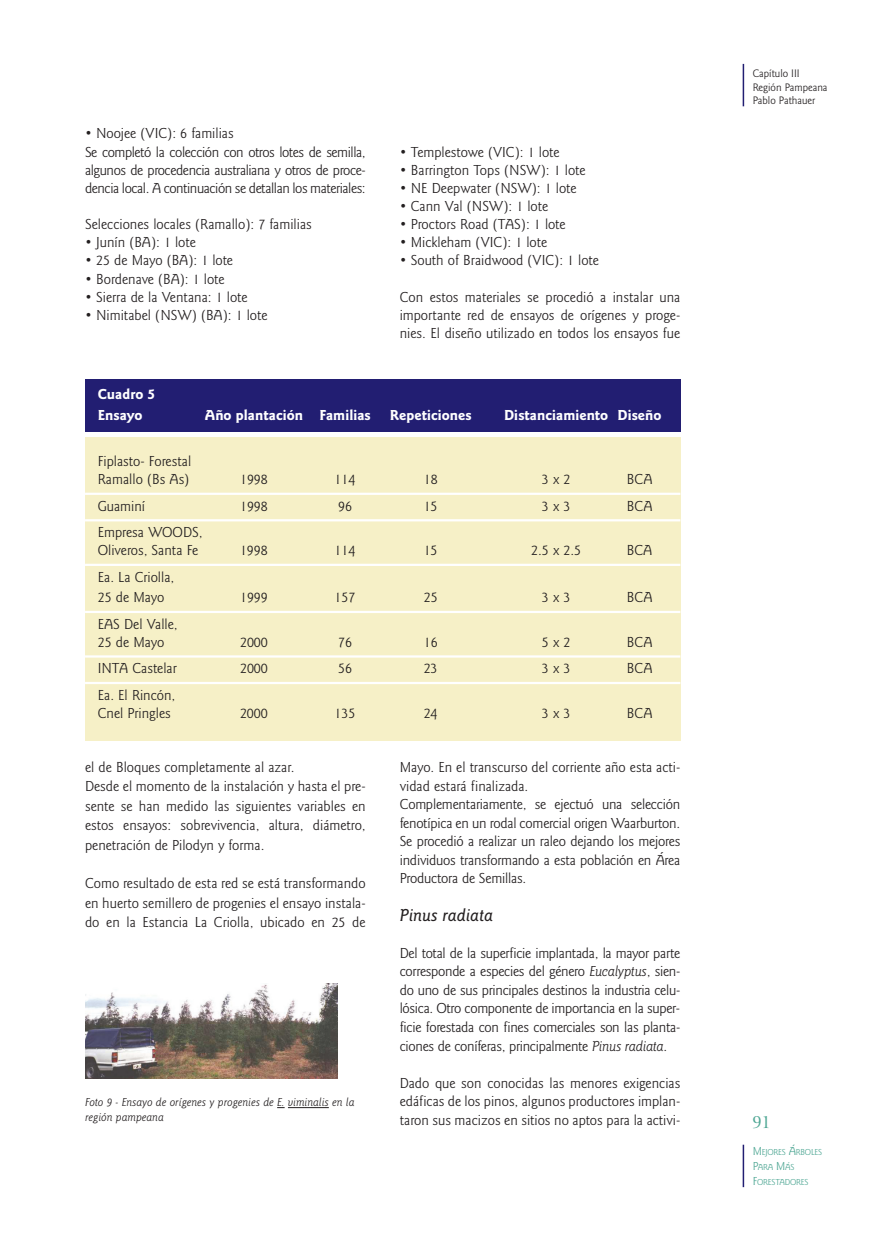
<style>
.page{position:relative;width:893px;height:1234px;background:#fff}
.page>*{position:absolute;margin:0;border:0;box-sizing:border-box;transform-origin:0 0}
.t1{font:italic 500 18px "Goudy Sans";color:#231f20}
.t2{font:18px "Cochin";color:#4fa794}
.t3{font:15px/18.6px "Goudy Sans";color:#231f20}
.t4{font:15px/18.1px "Goudy Sans";letter-spacing:-.03em;color:#231f20}
.t5{font:700 15px/21px "Goudy Sans";color:#fff}
.t6{font:italic 12px/15px "Goudy Sans";color:#231f20}
.t7{font:11.25px/13.5px "Goudy Sans";color:#231f20}
.t8{font:9px/15px "Goudy Sans";letter-spacing:-.02em;color:#4fa794}
.s1{font-style:italic}
.s2{font-size:12px}
</style>
<div class="page">
<hr style="left:743px;top:64px;width:1px;height:42px;background:#221e72">
<hr style="left:743px;top:1144px;width:1px;height:42px;background:#221e72">
<div style="left:85px;top:437px;width:595px;height:304px;background:#f6f0c7"></div>
<hr style="left:85px;top:492px;width:595px;height:3px;background:#fff">
<hr style="left:85px;top:519px;width:595px;height:2px;background:#fff">
<hr style="left:85px;top:563px;width:595px;height:3px;background:#fff">
<hr style="left:85px;top:610px;width:595px;height:3px;background:#fff">
<hr style="left:85px;top:655px;width:595px;height:2px;background:#fff">
<hr style="left:85px;top:681px;width:595px;height:3px;background:#fff">
<div style="left:85px;top:379px;width:595px;height:53px;background:#221e72"></div>
<img style="left:85px;top:983px;width:253px;height:95px">
<hr style="left:288px;top:1106px;width:41px;height:1px;background:#231f20">
<p class="t4" style="left:85px;top:125px;width:282px">• Noojee (VIC): 6 familias<br>Se completó la colección con otros lotes de semilla, algunos de procedencia australiana y otros de proce&shy;dencia local. A continuación se detallan los materiales:</p>
<p class="t3" style="left:85px;top:216px;width:228px">Selecciones locales (Ramallo): 7 familias</p>
<p class="t3" style="left:85px;top:234px;width:112px">• Junín (BA): 1 lote</p>
<p class="t3" style="left:85px;top:252px;width:150px">• 25 de Mayo (BA): 1 lote</p>
<p class="t3" style="left:85px;top:270px;width:141px">• Bordenave (BA): 1 lote</p>
<p class="t3" style="left:85px;top:288px;width:164px">• Sierra de la Ventana: 1 lote</p>
<p class="t3" style="left:85px;top:306px;width:184px">• Nimitabel (NSW) (BA): 1 lote</p>
<p class="t3" style="left:400px;top:143px;width:161px">• Templestowe (VIC): 1 lote</p>
<p class="t3" style="left:400px;top:161px;width:187px">• Barrington Tops (NSW): 1 lote</p>
<p class="t3" style="left:400px;top:179px;width:178px">• NE Deepwater (NSW): 1 lote</p>
<p class="t3" style="left:400px;top:198px;width:150px">• Cann Val (NSW): 1 lote</p>
<p class="t3" style="left:400px;top:216px;width:168px">• Proctors Road (TAS): 1 lote</p>
<p class="t3" style="left:400px;top:234px;width:149px">• Mickleham (VIC): 1 lote</p>
<p class="t3" style="left:400px;top:252px;width:201px">• South of Braidwood (VIC): 1 lote</p>
<p class="t3" style="left:400px;top:288px;width:282px;line-height:18.1px;text-align:justify">Con estos materiales se procedió a instalar una importante red de ensayos de orígenes y proge&shy;nies. El diseño utilizado en todos los ensayos fue</p>
<p class="t5" style="left:98px;top:384px;width:59px">Cuadro 5<br>Ensayo</p>
<p class="t3" style="left:98px;top:453px;width:95px;line-height:18px">Fiplasto- Forestal<br>Ramallo (Bs As)</p>
<p class="t5" style="left:205px;top:405px;width:167px">Año plantación Familias</p>
<p class="t5" style="left:390px;top:405px;width:83px">Repeticiones</p>
<p class="t5" style="left:504px;top:405px;width:159px">Distanciamiento Diseño</p>
<p class="t3" style="left:240px;top:471px;width:29px">1998</p>
<p class="t3" style="left:335px;top:471px;width:22px">114</p>
<p class="t3" style="left:424px;top:471px;width:15px">18</p>
<p class="t3" style="left:542px;top:471px;width:30px">3 x 2</p>
<p class="t3" style="left:627px;top:471px;width:27px">BCA</p>
<p class="t3" style="left:98px;top:497px;width:49px">Guaminí</p>
<p class="t3" style="left:240px;top:497px;width:29px">1998</p>
<p class="t3" style="left:338px;top:497px;width:15px">96</p>
<p class="t3" style="left:424px;top:497px;width:15px">15</p>
<p class="t3" style="left:542px;top:497px;width:30px">3 x 3</p>
<p class="t3" style="left:627px;top:497px;width:27px">BCA</p>
<p class="t3" style="left:98px;top:524px;width:106px;line-height:18px">Empresa WOODS,<br>Oliveros, Santa Fe</p>
<p class="t3" style="left:240px;top:542px;width:29px">1998</p>
<p class="t3" style="left:335px;top:542px;width:22px">114</p>
<p class="t3" style="left:424px;top:542px;width:15px">15</p>
<p class="t3" style="left:531px;top:542px;width:51px">2.5 x 2.5</p>
<p class="t3" style="left:627px;top:542px;width:27px">BCA</p>
<p class="t3" style="left:98px;top:567px;width:78px;line-height:20.5px">Ea. La Criolla,<br>25 de Mayo</p>
<p class="t3" style="left:98px;top:615px;width:81px;line-height:18px">EAS Del Valle,<br>25 de Mayo</p>
<p class="t3" style="left:240px;top:589px;width:29px">1999</p>
<p class="t3" style="left:335px;top:589px;width:22px">157</p>
<p class="t3" style="left:424px;top:589px;width:15px">25</p>
<p class="t3" style="left:542px;top:589px;width:30px">3 x 3</p>
<p class="t3" style="left:627px;top:589px;width:27px">BCA</p>
<p class="t3" style="left:240px;top:633px;width:29px">2000</p>
<p class="t3" style="left:338px;top:633px;width:15px">76</p>
<p class="t3" style="left:424px;top:633px;width:15px">16</p>
<p class="t3" style="left:542px;top:633px;width:30px">5 x 2</p>
<p class="t3" style="left:627px;top:633px;width:27px">BCA</p>
<p class="t3" style="left:98px;top:660px;width:81px">INTA Castelar</p>
<p class="t3" style="left:240px;top:660px;width:29px">2000</p>
<p class="t3" style="left:338px;top:660px;width:15px">56</p>
<p class="t3" style="left:424px;top:660px;width:15px">23</p>
<p class="t3" style="left:542px;top:660px;width:30px">3 x 3</p>
<p class="t3" style="left:627px;top:660px;width:27px">BCA</p>
<p class="t3" style="left:98px;top:686px;width:79px;line-height:18px">Ea. El Rincón,<br>Cnel Pringles</p>
<p class="t3" style="left:240px;top:704px;width:29px">2000</p>
<p class="t3" style="left:335px;top:704px;width:22px">135</p>
<p class="t3" style="left:424px;top:704px;width:15px">24</p>
<p class="t3" style="left:542px;top:704px;width:30px">3 x 3</p>
<p class="t3" style="left:627px;top:704px;width:27px">BCA</p>
<p class="t3" style="left:85px;top:758px;width:282px;line-height:19.4px">el de Bloques completamente al azar.<br>Desde el momento de la instalación y hasta el pre&shy;sente se han medido las siguientes variables en estos ensayos: sobrevivencia, altura, diámetro, penetración de Pilodyn y forma.</p>
<p class="t3" style="left:85px;top:874px;width:282px;line-height:19.4px;text-align:justify">Como resultado de esta red se está transformando en huerto semillero de progenies el ensayo instala&shy;do en la Estancia La Criolla, ubicado en 25 de</p>
<p class="t6" style="left:85px;top:1095px;width:271px">Foto 9 - Ensayo de orígenes y progenies de E. viminalis en la región pampeana</p>
<p class="t3" style="left:400px;top:758px;width:282px">Mayo. En el transcurso del corriente año esta acti&shy;vidad estará finalizada.<br>Complementariamente, se ejectuó una selección fenotípica en un rodal comercial origen Waarburton.<br>Se procedió a realizar un raleo dejando los mejores individuos transformando a esta población en Área Productora de Semillas.</p>
<p class="t1" style="left:400px;top:907px;width:95px">Pinus radiata</p>
<p class="t3" style="left:400px;top:944px;width:282px;text-align:justify">Del total de la superficie implantada, la mayor parte corresponde a especies del género <span class="s1">Eucalyptus</span>, sien&shy;do uno de sus principales destinos la industria celu&shy;lósica. Otro componente de importancia en la super&shy;ficie forestada con fines comerciales son las planta&shy;ciones de coníferas, principalmente <span class="s1">Pinus radiata</span>.</p>
<p class="t3" style="left:400px;top:1074px;width:282px;text-align:justify">Dado que son conocidas las menores exigencias edáficas de los pinos, algunos productores implan&shy;taron sus macizos en sitios no aptos para la activi-</p>
<p class="t7" style="left:753px;top:68px;width:76px">Capítulo III<br>Región Pampeana<br>Pablo Pathauer</p>
<p class="t2" style="left:753px;top:1114px;width:19px">91</p>
<p class="t8" style="left:753px;top:1144px;width:71px"><span class="s2">M</span>EJORES <span class="s2">Á</span>RBOLES<br><span class="s2">P</span>ARA <span class="s2">M</span>ÁS<br><span class="s2">F</span>ORESTADORES</p>
</div>
